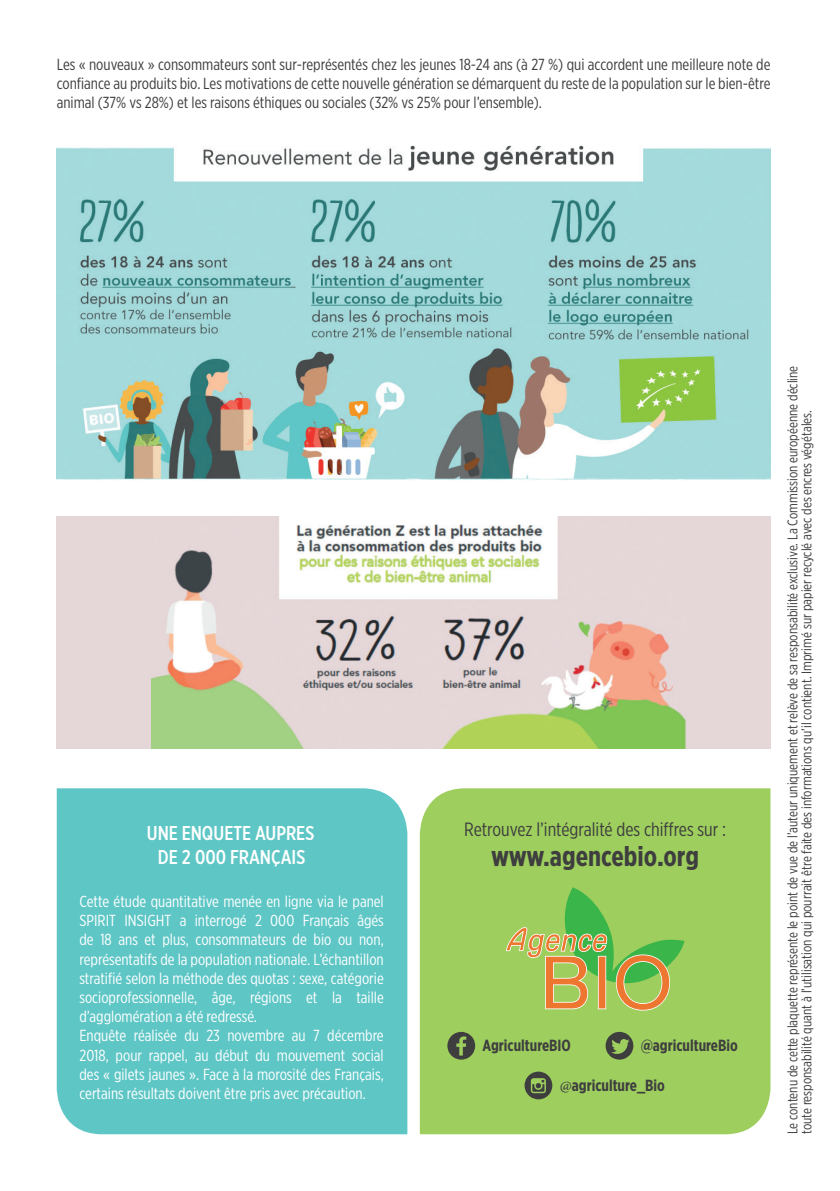
<style>
.page{position:relative;width:840px;height:1191px;background:#fff}
.page>*{position:absolute;margin:0;border:0;box-sizing:border-box;transform-origin:0 0}
.t1{font:700 28px "Gotham X Narrow";color:#3e3e3f}
.t2{font:500 20px/24px "Gotham X Narrow";color:#fff;text-align:center}
.t3{font:19.2px "Gotham X Narrow";color:#3e3e3f}
.t4{font:700 16.2px "Gotham X Narrow";color:#3e3e3f}
.t5{font:16px/19.2px "Gotham X Narrow";color:#fff}
.t6{font:16px/19.2px "Gotham X Narrow";color:#3e3e3f;text-align:justify}
.t7{font:14px/14px "Gotham X Narrow";color:#3e3e3f}
.s1{font-family:"Minion Pro";font-weight:400}
</style>
<div class="page">
<img style="left:57px;top:145px;width:713px;height:335px">
<img style="left:57px;top:516px;width:713px;height:232px">
<div style="left:57px;top:788px;width:350px;height:346px;background:#5fc6c6"></div>
<div style="left:419px;top:788px;width:351px;height:346px;background:#9ece5e"></div>
<svg style="left:605px;top:1032px;width:28px;height:27px"></svg>
<svg style="left:447px;top:1032px;width:28px;height:27px"></svg>
<svg style="left:524px;top:1071px;width:28px;height:28px"></svg>
<svg style="left:505px;top:887px;width:179px;height:123px"></svg>
<p class="t6" style="left:57px;top:54px;width:714px">Les « nouveaux » consommateurs sont sur-représentés chez les jeunes 18-24 ans (à 27 %) qui accordent une meilleure note de confiance au produits bio. Les motivations de cette nouvelle génération se démarquent du reste de la population sur le bien-être animal (37% vs 28%) et les raisons éthiques ou sociales (32% vs 25% pour l’ensemble).</p>
<p class="t2" style="left:147px;top:820px;width:169px">UNE ENQUETE AUPRES<br>DE 2 000 FRANÇAIS</p>
<p class="t5" style="left:79px;top:891px;width:306px">Cette étude quantitative menée en ligne via le panel SPIRIT INSIGHT a interrogé 2 000 Français âgés de 18 ans et plus, consommateurs de bio ou non, représentatifs de la population nationale. L’échantillon stratifié selon la méthode des quotas : sexe, catégorie socioprofessionnelle, âge, régions et la taille d’agglomération a été redressé.<br>Enquête réalisée du 23 novembre au 7 décembre 2018, pour rappel, au début du mouvement social des « gilets jaunes ». Face à la morosité des Français, certains résultats doivent être pris avec précaution.</p>
<p class="t3" style="left:464px;top:818px;width:263px">Retrouvez l’intégralité des chiffres sur :</p>
<h1 class="t1" style="left:491px;top:839px;width:209px">www.agencebio.org</h1>
<p class="t4" style="left:482px;top:1035px;width:90px">AgricultureBIO</p>
<p class="t4" style="left:640px;top:1035px;width:99px">@agricultureBio</p>
<p class="t4" style="left:559px;top:1075px;width:107px"><span class="s1">@</span>agriculture_Bio</p>
<p class="t7" style="left:785px;top:1134px;width:770px;rotate:-90deg">Le contenu de cette plaquette représente le point de vue de l’auteur uniquement et relève de sa responsabilité exclusive. La Commission européenne décline toute responsabilité quant à l’utilisation qui pourrait être faite des informations qu’il contient. Imprimé sur papier recyclé avec des encres végétales.</p>
</div>
